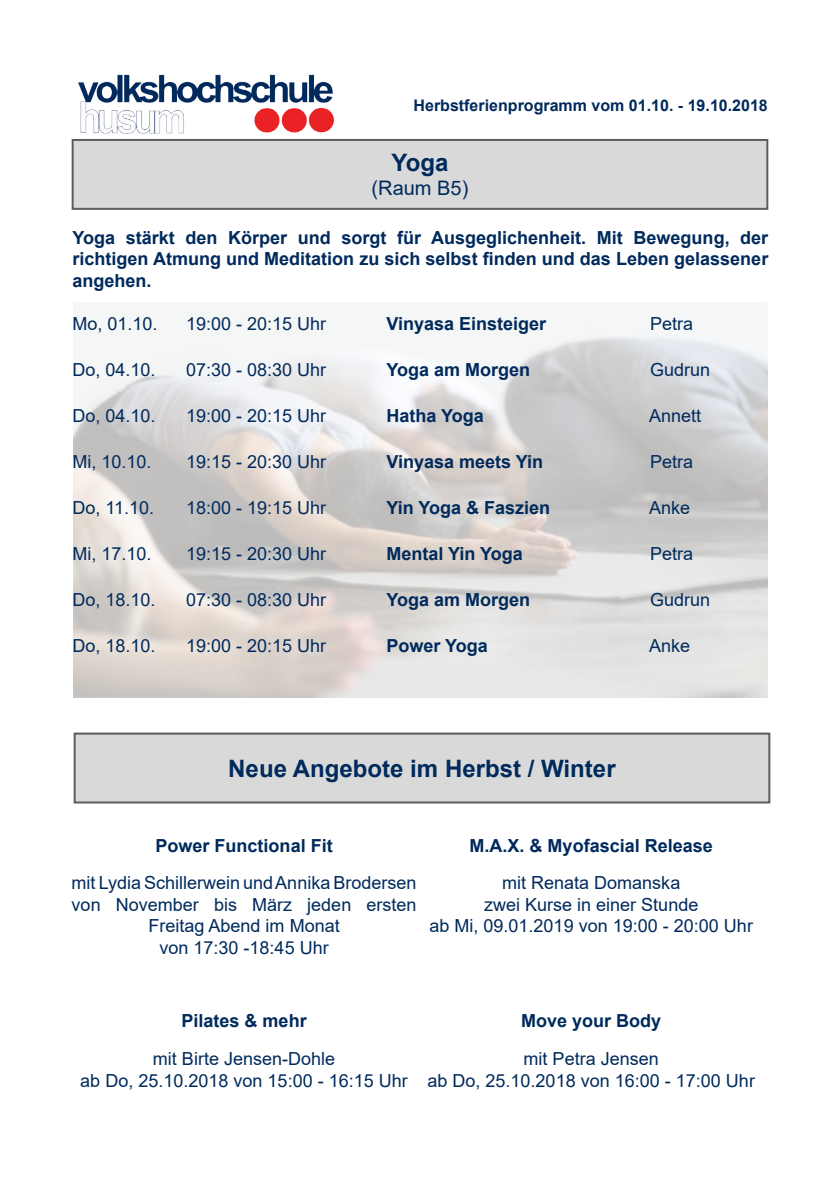
<style>
.page{position:relative;width:840px;height:1191px;background:#fff}
.page>*{position:absolute;margin:0;border:0;box-sizing:border-box;transform-origin:0 0}
.t1{font:700 24px "Arial";color:#002a5c}
.t2{font:20px "Arial";color:#002a5c}
.t3{font:18px/21.6px "Arial";color:#002a5c;text-align:center}
.Default{font:700 18px/21.6px "Arial";color:#002a5c;text-align:justify}
.t4{font:700 16px "Arial";color:#002a5c}
</style>
<div class="page">
<img style="left:78px;top:74px;width:256px;height:60px">
<div style="left:73px;top:140px;width:693px;height:69px;background:#d9d9d9"></div>
<div style="left:72px;top:139px;width:695px;height:71px;border:2px solid #5c5c5f"></div>
<div style="left:75px;top:733px;width:693px;height:69px;background:#d9d9d9"></div>
<div style="left:74px;top:732px;width:695px;height:71px;border:2px solid #5c5c5f"></div>
<p class="t4" style="left:413px;top:94px;width:355px">Herbstferienprogramm vom 01.10. - 19.10.2018</p>
<p class="t1" style="left:391px;top:146px;width:58px">Yoga</p>
<p class="t2" style="left:371px;top:174px;width:98px">(Raum B5)</p>
<p class="Default" style="left:72px;top:227px;width:697px">Yoga stärkt den Körper und sorgt für Ausgeglichenheit. Mit Bewegung, der richtigen Atmung und Meditation zu sich selbst finden und das Leben gelassener angehen.</p>
<p class="t3" style="left:72px;top:313px;width:87px">Mo, 01.10.</p>
<p class="t3" style="left:186px;top:313px;width:142px">19:00 - 20:15 Uhr</p>
<p class="Default" style="left:386px;top:313px;width:161px">Vinyasa Einsteiger</p>
<p class="t3" style="left:649px;top:313px;width:45px">Petra</p>
<p class="t3" style="left:72px;top:359px;width:85px">Do, 04.10.</p>
<p class="t3" style="left:186px;top:359px;width:142px">07:30 - 08:30 Uhr</p>
<p class="Default" style="left:386px;top:359px;width:145px">Yoga am Morgen</p>
<p class="t3" style="left:649px;top:359px;width:62px">Gudrun</p>
<p class="t3" style="left:72px;top:405px;width:85px">Do, 04.10.</p>
<p class="t3" style="left:186px;top:405px;width:142px">19:00 - 20:15 Uhr</p>
<p class="Default" style="left:386px;top:405px;width:99px">Hatha Yoga</p>
<p class="t3" style="left:648px;top:405px;width:54px">Annett</p>
<p class="t3" style="left:72px;top:451px;width:81px">Mi, 10.10.</p>
<p class="t3" style="left:186px;top:451px;width:142px">19:15 - 20:30 Uhr</p>
<p class="Default" style="left:386px;top:451px;width:158px">Vinyasa meets Yin</p>
<p class="t3" style="left:649px;top:451px;width:45px">Petra</p>
<p class="t3" style="left:72px;top:497px;width:83px">Do, 11.10.</p>
<p class="t3" style="left:186px;top:497px;width:142px">18:00 - 19:15 Uhr</p>
<p class="Default" style="left:386px;top:497px;width:165px">Yin Yoga &amp; Faszien</p>
<p class="t3" style="left:648px;top:497px;width:43px">Anke</p>
<p class="t3" style="left:72px;top:543px;width:81px">Mi, 17.10.</p>
<p class="t3" style="left:186px;top:543px;width:142px">19:15 - 20:30 Uhr</p>
<p class="Default" style="left:386px;top:543px;width:138px">Mental Yin Yoga</p>
<p class="t3" style="left:649px;top:543px;width:45px">Petra</p>
<p class="t3" style="left:72px;top:589px;width:85px">Do, 18.10.</p>
<p class="t3" style="left:186px;top:589px;width:142px">07:30 - 08:30 Uhr</p>
<p class="Default" style="left:386px;top:589px;width:145px">Yoga am Morgen</p>
<p class="t3" style="left:649px;top:589px;width:62px">Gudrun</p>
<p class="t3" style="left:72px;top:635px;width:85px">Do, 18.10.</p>
<p class="t3" style="left:186px;top:635px;width:142px">19:00 - 20:15 Uhr</p>
<p class="Default" style="left:386px;top:635px;width:103px">Power Yoga</p>
<p class="t3" style="left:648px;top:635px;width:43px">Anke</p>
<p class="t1" style="left:228px;top:751px;width:388px">Neue Angebote im Herbst / Winter</p>
<p class="Default" style="left:155px;top:834px;width:179px">Power Functional Fit</p>
<p class="t3" style="left:72px;top:872px;width:346px">mit Lydia Schillerwein und Annika Brodersen</p>
<p class="t3" style="left:72px;top:893px;width:346px">von November bis März jeden ersten<br>Freitag Abend im Monat</p>
<p class="t3" style="left:159px;top:936px;width:171px">von 17:30 -18:45 Uhr</p>
<p class="Default" style="left:469px;top:834px;width:245px">M.A.X. &amp; Myofascial Release</p>
<p class="t3" style="left:502px;top:872px;width:180px">mit Renata Domanska</p>
<p class="t3" style="left:484px;top:893px;width:216px">zwei Kurse in einer Stunde</p>
<p class="t3" style="left:429px;top:915px;width:325px">ab Mi, 09.01.2019 von 19:00 - 20:00 Uhr</p>
<p class="Default" style="left:181px;top:1010px;width:127px">Pilates &amp; mehr</p>
<p class="t3" style="left:153px;top:1047px;width:184px">mit Birte Jensen-Dohle</p>
<p class="t3" style="left:80px;top:1069px;width:329px">ab Do, 25.10.2018 von 15:00 - 16:15 Uhr</p>
<p class="Default" style="left:521px;top:1010px;width:142px">Move your Body</p>
<p class="t3" style="left:523px;top:1047px;width:137px">mit Petra Jensen</p>
<p class="t3" style="left:427px;top:1069px;width:329px">ab Do, 25.10.2018 von 16:00 - 17:00 Uhr</p>
</div>
